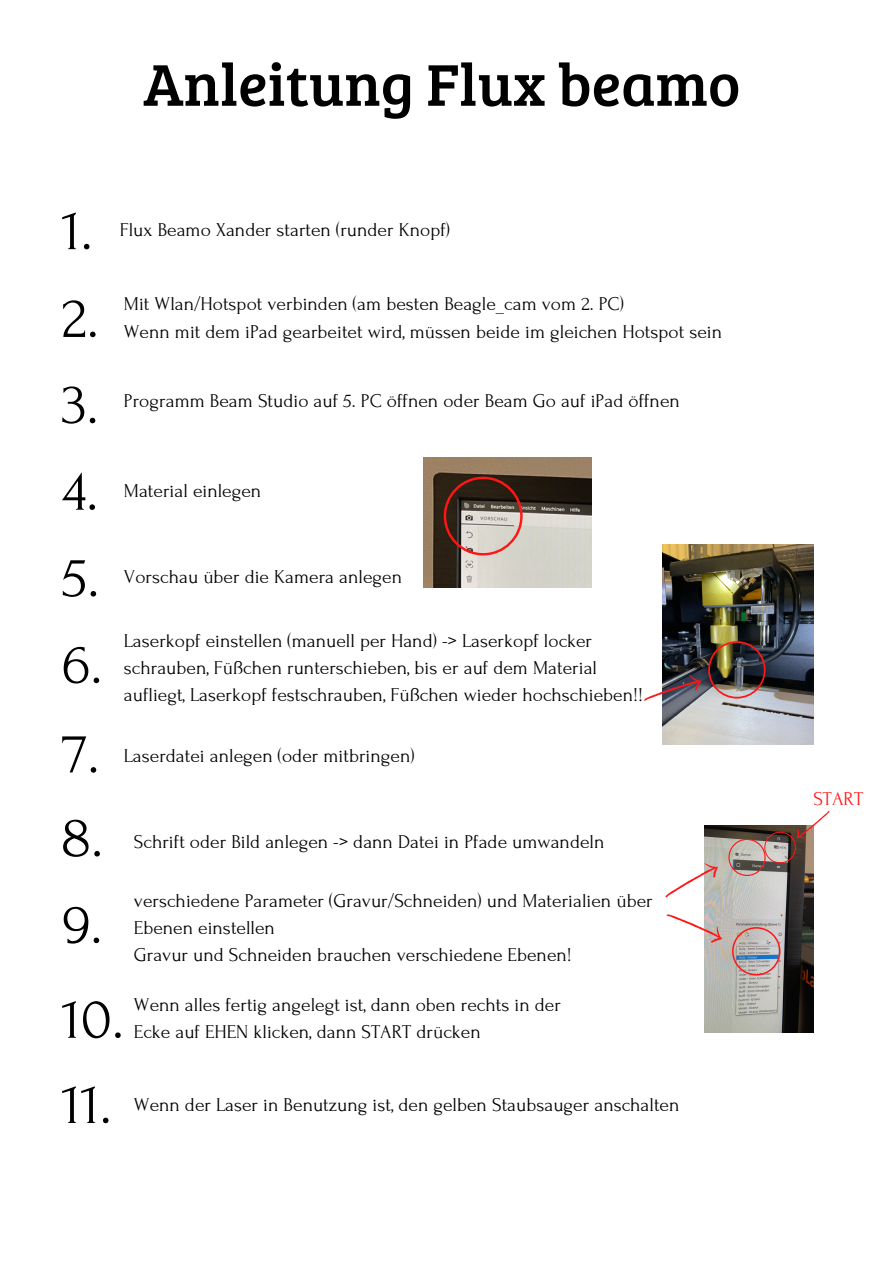
<style>
.page{position:relative;width:894px;height:1264px;background:#fff}
.page>*{position:absolute;margin:0;border:0;box-sizing:border-box;transform-origin:0 0}
.t1{font:60.75px "Bree Serif";color:#000}
.t2{font:58.5px/87.2px "Forum";color:#000}
.t3{font:19.5px/27px "Forum";color:#000}
.t4{font:19.5px "Forum";color:#ff1616}
</style>
<div class="page">
<img style="left:423px;top:457px;width:168px;height:130px">
<img style="left:662px;top:544px;width:151px;height:200px">
<img style="left:704px;top:825px;width:109px;height:207px">
<svg style="left:665px;top:858px;width:56px;height:41px"></svg>
<svg style="left:731px;top:927px;width:49px;height:48px;background:#b8a7ab"></svg>
<svg style="left:666px;top:906px;width:59px;height:39px"></svg>
<img style="left:728px;top:810px;width:102px;height:66px">
<img style="left:644px;top:641px;width:121px;height:61px">
<svg style="left:443px;top:476px;width:79px;height:79px;background:#846960"></svg>
<h1 class="t1" style="left:143px;top:40px;width:598px">Anleitung Flux beamo</h1>
<h2 class="t2" style="left:62px;top:188px;width:42px">1.<br>2.<br>3.<br>4.<br>5.<br>6.<br>7.</h2>
<p class="t3" style="left:120px;top:217px;width:332px">Flux Beamo Xander starten (runder Knopf)</p>
<p class="t3" style="left:124px;top:291px;width:599px">Mit Wlan/Hotspot verbinden (am besten Beagle_cam vom 2. PC)<br>Wenn mit dem iPad gearbeitet wird, müssen beide im gleichen Hotspot sein</p>
<p class="t3" style="left:124px;top:387px;width:557px">Programm Beam Studio auf 5. PC öffnen oder Beam Go auf iPad öffnen</p>
<p class="t3" style="left:124px;top:477px;width:139px">Material einlegen</p>
<p class="t3" style="left:124px;top:564px;width:280px">Vorschau über die Kamera anlegen</p>
<p class="t3" style="left:124px;top:627px;width:520px">Laserkopf einstellen (manuell per Hand) -&gt; Laserkopf locker schrauben, Füßchen runterschieben, bis er auf dem Material aufliegt, Laserkopf festschrauben, Füßchen wieder hochschieben!!</p>
<p class="t3" style="left:124px;top:742px;width:292px">Laserdatei anlegen (oder mitbringen)</p>
<h2 class="t2" style="left:62px;top:795px;width:43px;line-height:86.6px">8.<br>9.</h2>
<h2 class="t2" style="left:62px;top:977px;width:63px;line-height:85.2px">10.<br>11.</h2>
<p class="t3" style="left:134px;top:828px;width:472px">Schrift oder Bild anlegen -&gt; dann Datei in Pfade umwandeln</p>
<p class="t3" style="left:134px;top:887px;width:520px">verschiedene Parameter (Gravur/Schneiden) und Materialien über<br>Ebenen einstellen<br>Gravur und Schneiden brauchen verschiedene Ebenen!</p>
<p class="t3" style="left:134px;top:991px;width:428px">Wenn alles fertig angelegt ist, dann oben rechts in der<br>Ecke auf EHEN klicken, dann START drücken</p>
<p class="t3" style="left:134px;top:1091px;width:547px">Wenn der Laser in Benutzung ist, den gelben Staubsauger anschalten</p>
<p class="t4" style="left:813px;top:788px;width:51px">START</p>
</div>
